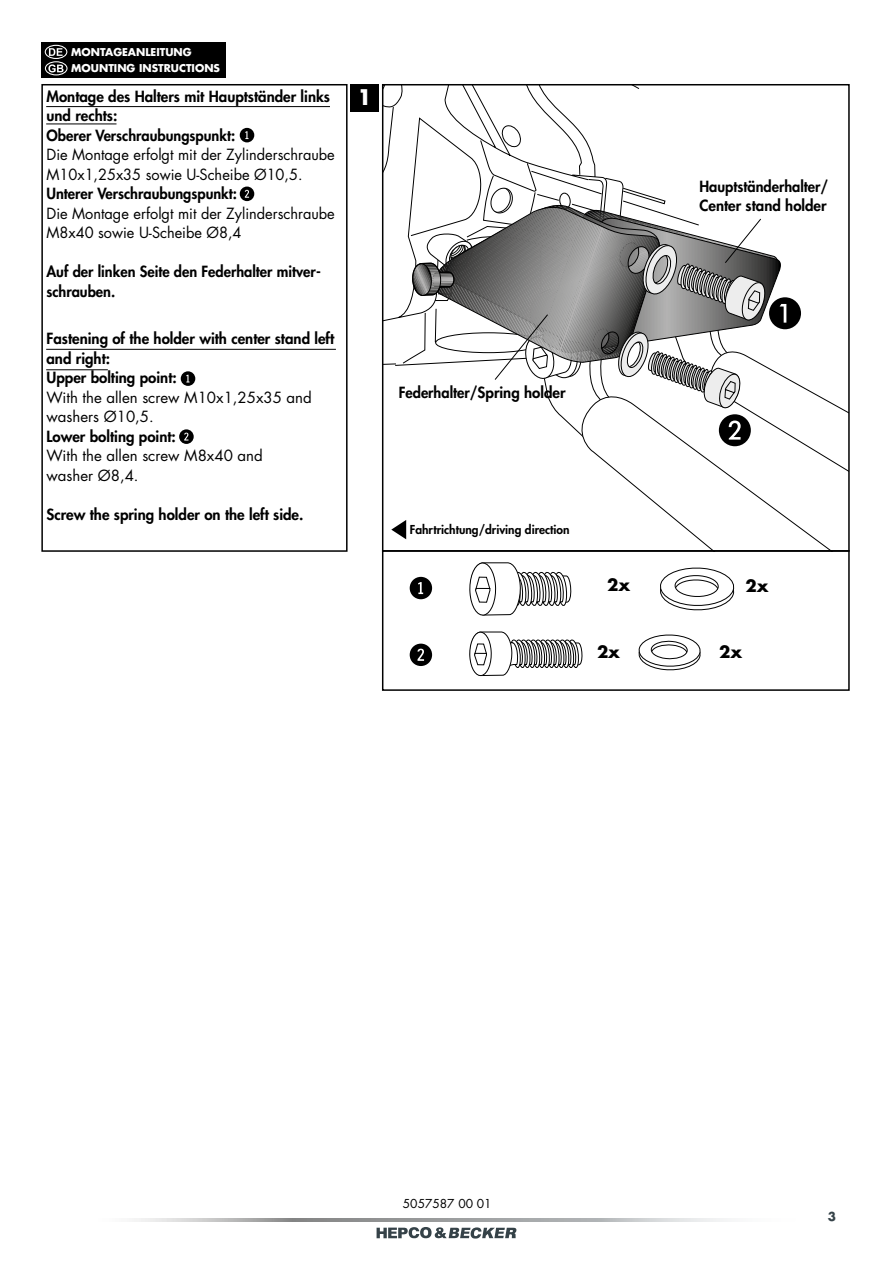
<style>
.page{position:relative;width:893px;height:1263px;background:#fff}
.page>*{position:absolute;margin:0;border:0;box-sizing:border-box;transform-origin:0 0}
.t1{font:700 21px "Futura Std";color:#fff}
.t2{font:700 16.5px "Futura Std";color:#000}
.t3{font:800 15px/19.5px "Futura Std";color:#000}
.t4{font:15px/19.5px "Futura Std";color:#000}
.t5{font:800 12px "Futura Std";color:#000}
.t6{font:12px "Futura Std";color:#000}
.t7{font:700 12px "Futura Std";color:#354248}
.t8{font:700 10.5px/16.5px "Futura Std";color:#fff}
</style>
<div class="page">
<svg style="left:134px;top:1218px;width:593px;height:3px;background:#b3b4b5"></svg>
<svg style="left:377px;top:1227px;width:139px;height:11px"></svg>
<div style="left:41px;top:84px;width:307px;height:468px;border:2px solid #000"></div>
<div style="left:382px;top:550px;width:468px;height:141px;border:2px solid #000"></div>
<div style="left:42px;top:43px;width:184px;height:35px;background:#000"></div>
<svg style="left:49px;top:48px;width:14px;height:8px"></svg>
<div style="left:45px;top:45px;width:22px;height:14px;border:1px solid #fff;border-radius:50%"></div>
<svg style="left:48px;top:64px;width:16px;height:8px"></svg>
<div style="left:45px;top:61px;width:23px;height:14px;border:1px solid #fff;border-radius:50%"></div>
<div style="left:351px;top:84px;width:28px;height:28px;background:#000"></div>
<svg style="left:240px;top:128px;width:14px;height:14px"></svg>
<svg style="left:181px;top:371px;width:14px;height:15px"></svg>
<svg style="left:410px;top:577px;width:22px;height:22px"></svg>
<svg style="left:240px;top:187px;width:14px;height:14px"></svg>
<svg style="left:179px;top:429px;width:15px;height:15px"></svg>
<svg style="left:410px;top:644px;width:22px;height:22px"></svg>
<svg style="left:660px;top:567px;width:75px;height:44px"></svg>
<svg style="left:638px;top:634px;width:63px;height:37px"></svg>
<hr style="left:46px;top:106px;width:284px;height:1px;background:#000">
<hr style="left:46px;top:124px;width:71px;height:1px;background:#000">
<hr style="left:46px;top:349px;width:290px;height:1px;background:#000">
<hr style="left:46px;top:369px;width:62px;height:1px;background:#000">
<svg style="left:469px;top:562px;width:103px;height:54px"></svg>
<svg style="left:469px;top:631px;width:114px;height:46px"></svg>
<svg style="left:383px;top:85px;width:466px;height:466px"></svg>
<p class="t8" style="left:71px;top:43px;width:150px">MONTAGEANLEITUNG<br>MOUNTING INSTRUCTIONS</p>
<p class="t3" style="left:46px;top:86px;width:285px">Montage des Halters mit Hauptständer links und rechts:<br>Oberer Verschraubungspunkt:</p>
<p class="t4" style="left:46px;top:145px;width:290px">Die Montage erfolgt mit der Zylinderschraube<br>M10x1,25x35 sowie U-Scheibe Ø10,5.</p>
<p class="t3" style="left:46px;top:184px;width:192px">Unterer Verschraubungspunkt:</p>
<p class="t4" style="left:46px;top:204px;width:290px">Die Montage erfolgt mit der Zylinderschraube<br>M8x40 sowie U-Scheibe Ø8,4</p>
<p class="t3" style="left:46px;top:262px;width:276px">Auf der linken Seite den Federhalter mitver&shy;schrauben.</p>
<p class="t3" style="left:46px;top:329px;width:289px">Fastening of the holder with center stand left and right:<br>Upper bolting point:</p>
<p class="t4" style="left:46px;top:388px;width:267px">With the allen screw M10x1,25x35 and washers Ø10,5.</p>
<p class="t3" style="left:46px;top:427px;width:131px">Lower bolting point:</p>
<p class="t4" style="left:46px;top:446px;width:218px">With the allen screw M8x40 and washer Ø8,4.</p>
<p class="t3" style="left:46px;top:505px;width:258px">Screw the spring holder on the left side.</p>
<h1 class="t1" style="left:358px;top:83px;width:16px">1</h1>
<p class="t3" style="left:399px;top:383px;width:168px">Federhalter/Spring holder</p>
<p class="t5" style="left:410px;top:522px;width:161px">Fahrtrichtung/driving direction</p>
<p class="t2" style="left:607px;top:574px;width:25px">2x</p>
<p class="t2" style="left:597px;top:641px;width:25px">2x</p>
<p class="t3" style="left:699px;top:177px;width:130px">Hauptständerhalter/<br>Center stand holder</p>
<p class="t2" style="left:745px;top:575px;width:25px">2x</p>
<p class="t2" style="left:719px;top:641px;width:25px">2x</p>
<p class="t6" style="left:403px;top:1196px;width:90px">5057587 00 01</p>
<p class="t7" style="left:828px;top:1208px;width:10px">3</p>
</div>
